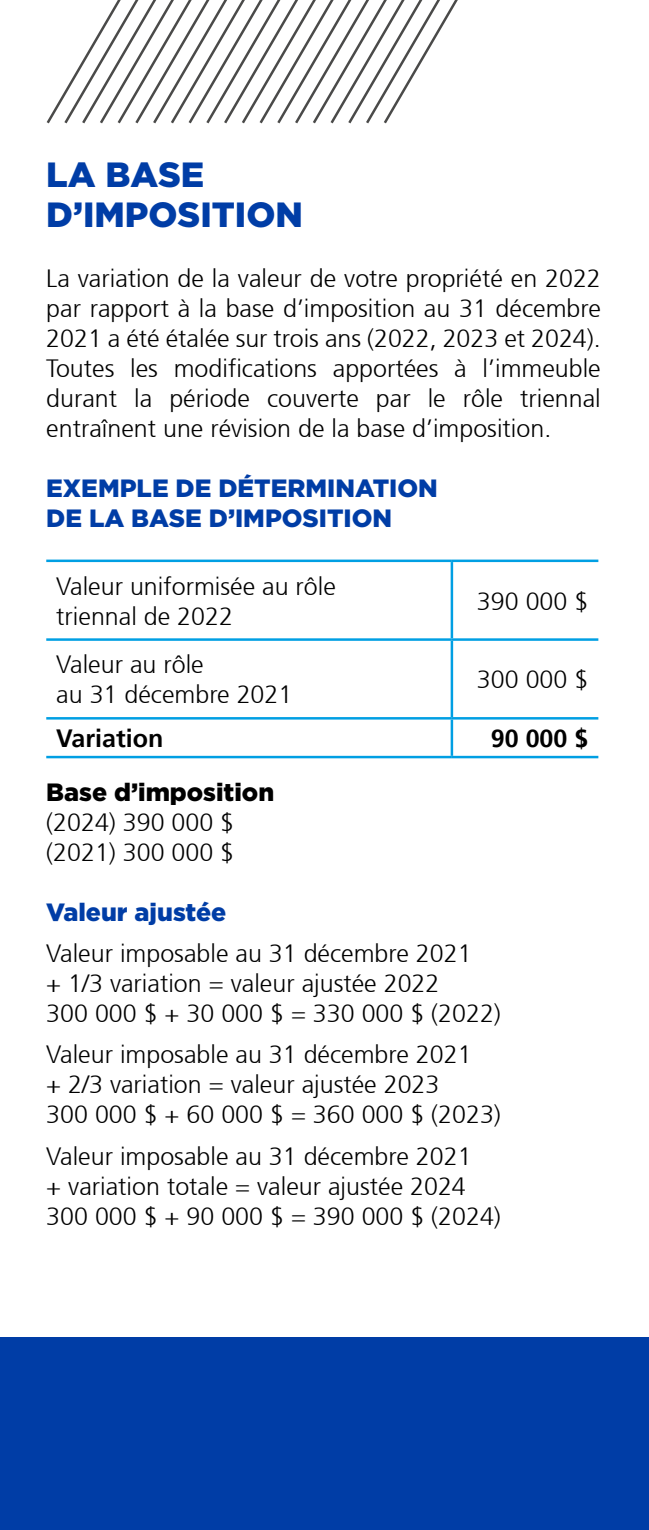
<style>
.page{position:relative;width:649px;height:1530px;background:#fff}
.page>*{position:absolute;margin:0;border:0;box-sizing:border-box;transform-origin:0 0}
.t1{font:900 35px/40px "Gotham";color:#003da6}
.t2{font:300 25px/30px "Frutiger 45";color:#000}
.t3{font:900 25px/30px "Gotham";color:#003da6}
.t4{font:900 25px "Gotham";color:#000}
.t5{font:700 25px "Frutiger 65";color:#000}
</style>
<div class="page">
<div style="left:0;top:1337px;width:648px;height:193px;background:#003da6"></div>
<hr style="left:46px;top:560px;width:405px;height:2px;background:#009fe3">
<hr style="left:451px;top:560px;width:146px;height:2px;background:#009fe3">
<hr style="left:450px;top:562px;width:2px;height:76px;background:#009fe3">
<hr style="left:46px;top:638px;width:405px;height:3px;background:#009fe3">
<hr style="left:451px;top:638px;width:146px;height:3px;background:#009fe3">
<hr style="left:450px;top:641px;width:2px;height:76px;background:#009fe3">
<hr style="left:46px;top:717px;width:405px;height:3px;background:#009fe3">
<hr style="left:451px;top:717px;width:146px;height:3px;background:#009fe3">
<hr style="left:450px;top:720px;width:2px;height:36px;background:#009fe3">
<hr style="left:46px;top:756px;width:405px;height:2px;background:#009fe3">
<hr style="left:451px;top:756px;width:146px;height:2px;background:#009fe3">
<svg style="left:62px;top:36px;width:35px;height:88px"></svg>
<svg style="left:97px;top:0;width:36px;height:124px"></svg>
<svg style="left:133px;top:0;width:35px;height:124px"></svg>
<svg style="left:168px;top:0;width:36px;height:124px"></svg>
<svg style="left:204px;top:0;width:35px;height:124px"></svg>
<svg style="left:239px;top:0;width:36px;height:124px"></svg>
<svg style="left:275px;top:0;width:35px;height:124px"></svg>
<svg style="left:310px;top:0;width:35px;height:124px"></svg>
<svg style="left:345px;top:0;width:113px;height:124px"></svg>
<h1 class="t1" style="left:46px;top:154px;width:258px">LA BASE<br>D’IMPOSITION</h1>
<p class="t2" style="left:46px;top:264px;width:555px;text-align:justify">La variation de la valeur de votre propriété en 2022 par rapport à la base d’imposition au 31 décembre 2021 a été étalée sur trois ans (2022, 2023 et 2024).<br>Toutes les modifications apportées à l’immeuble durant la période couverte par le rôle triennal entraînent une révision de la base d’imposition.</p>
<p class="t3" style="left:46px;top:473px;width:393px">EXEMPLE DE DÉTERMINATION<br>DE LA BASE D’IMPOSITION</p>
<p class="t2" style="left:56px;top:571px;width:281px">Valeur uniformisée au rôle triennal de 2022</p>
<p class="t2" style="left:56px;top:650px;width:237px">Valeur au rôle<br>au 31 décembre 2021</p>
<p class="t2" style="left:476px;top:586px;width:113px">390 000 $</p>
<p class="t2" style="left:476px;top:665px;width:113px">300 000 $</p>
<p class="t5" style="left:56px;top:724px;width:108px">Variation</p>
<p class="t5" style="left:490px;top:724px;width:99px">90 000 $</p>
<p class="t4" style="left:46px;top:775px;width:229px">Base d’imposition</p>
<p class="t2" style="left:46px;top:808px;width:189px">(2024) 390 000 $ (2021) 300 000 $</p>
<p class="t3" style="left:46px;top:897px;width:181px">Valeur ajustée</p>
<p class="t2" style="left:46px;top:939px;width:455px">Valeur imposable au 31 décembre 2021<br>+ 1/3 variation = valeur ajustée 2022<br>300 000 $ + 30 000 $ = 330 000 $ (2022)</p>
<p class="t2" style="left:46px;top:1040px;width:455px">Valeur imposable au 31 décembre 2021<br>+ 2/3 variation = valeur ajustée 2023<br>300 000 $ + 60 000 $ = 360 000 $ (2023)</p>
<p class="t2" style="left:46px;top:1141px;width:455px">Valeur imposable au 31 décembre 2021<br>+ variation totale = valeur ajustée 2024<br>300 000 $ + 90 000 $ = 390 000 $ (2024)</p>
</div>
